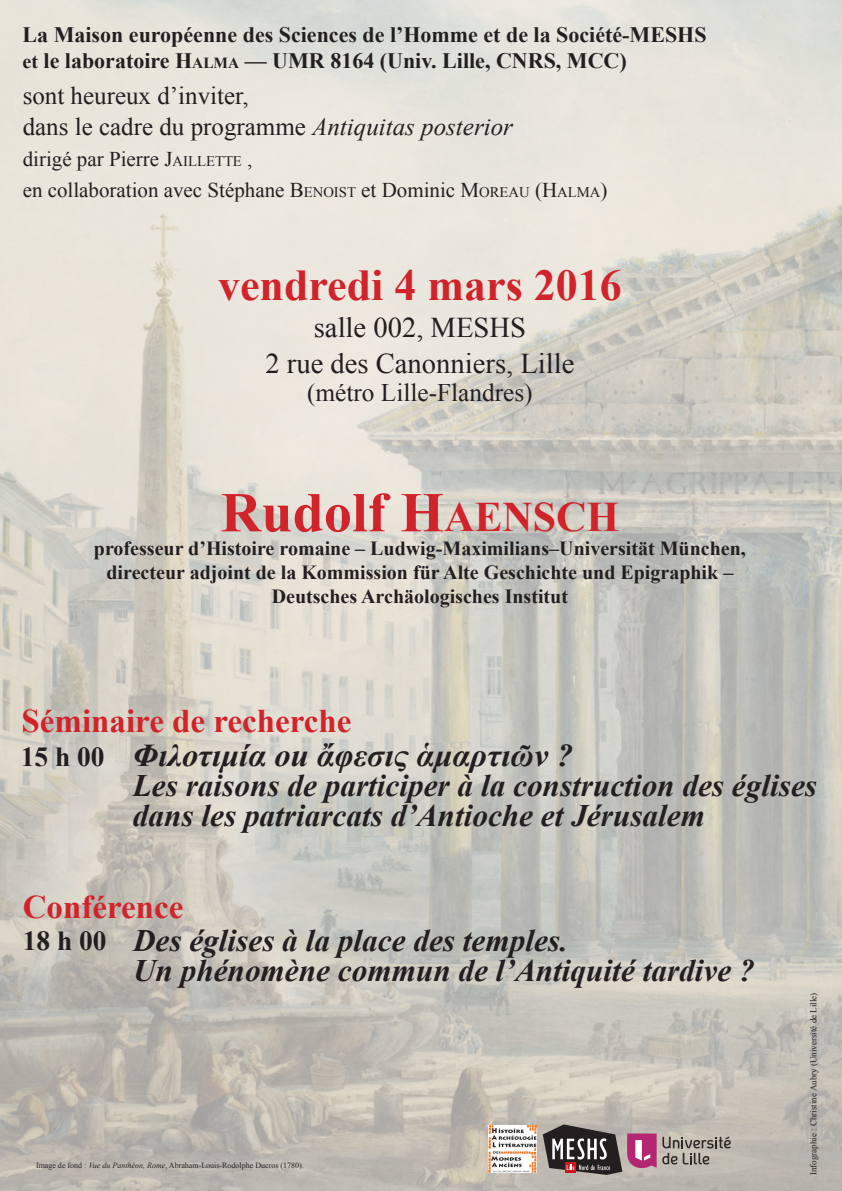
<style>
.page{position:relative;width:842px;height:1191px;background:#fff}
.page>*{position:absolute;margin:0;border:0;box-sizing:border-box;transform-origin:0 0}
.t1{font:700 56.2px "Times New Roman";color:#d1232a}
.t2{font:700 44px "Times New Roman";color:#d1232a}
.t3{font:700 33px "Times New Roman";color:#d1232a}
.t4{font:italic 700 31.8px "Times New Roman";color:#231f20}
.t5{font:italic 700 31.2px/30px "Times New Roman";color:#231f20}
.t6{font:28.6px "Times New Roman";color:#231f20}
.t7{font:700 27.5px "Times New Roman";color:#231f20}
.t8{font:25.3px "Times New Roman";color:#231f20}
.t9{font:25px "Times New Roman";color:#231f20}
.t10{font:700 22px "Times New Roman";color:#231f20}
.t11{font:21px "Times New Roman";color:#231f20}
.t12{font:700 20px "Times New Roman";color:#231f20}
.t13{font:9px "Times New Roman";color:#231f20}
.t14{font:8px "Times New Roman";color:#231f20}
.s1{font-size:20px}
.s2{font-size:15.4px}
.s3{font-style:italic}
.s4{font-style:inherit}
.s5{font-size:14.7px}
.s6{font-size:42px}
</style>
<div class="page">
<img style="left:0;top:0;width:842px;height:1191px">
<img style="left:489px;top:1125px;width:47px;height:47px">
<svg style="left:543px;top:1124px;width:188px;height:50px;background:#938183"></svg>
<p class="t10" style="left:23px;top:19px;width:685px">La Maison européenne des Sciences de l’Homme et de la Société-MESHS</p>
<p class="t10" style="left:23px;top:46px;width:606px"><span class="s1">et</span> le laboratoire H<span class="s2">ALMA</span> — UMR 8164 (Univ. Lille, CNRS, MCC)</p>
<p class="t9" style="left:23px;top:79px;width:228px">sont heureux d’inviter,</p>
<p class="t9" style="left:23px;top:110px;width:492px">dans le cadre du programme <span class="s3">Antiquitas posterior</span></p>
<p class="t11" style="left:23px;top:145px;width:231px">dirigé par Pierre <span class="s4">J</span><span class="s5">AILLETTE</span> ,</p>
<p class="t11" style="left:23px;top:176px;width:586px">en collaboration avec Stéphane <span class="s4">B</span><span class="s5">ENOIST</span> et Dominic <span class="s4">M</span><span class="s5">OREAU</span> (H<span class="s5">ALMA</span>)</p>
<p class="t2" style="left:218px;top:255px;width:405px">vendredi 4 mars 2016</p>
<p class="t6" style="left:314px;top:308px;width:214px">salle 002, MESHS</p>
<p class="t6" style="left:265px;top:344px;width:310px">2 rue des Canonniers, Lille</p>
<p class="t8" style="left:307px;top:375px;width:227px">(métro Lille-Flandres)</p>
<p class="t1" style="left:221px;top:473px;width:398px">Rudolf <span class="s4">H</span><span class="s6">AENSCH</span></p>
<p class="t12" style="left:94px;top:535px;width:653px">professeur d’Histoire romaine – Ludwig-Maximilians–Universität München,</p>
<p class="t12" style="left:107px;top:559px;width:628px">directeur adjoint de la Kommission für Alte Geschichte und Epigraphik –</p>
<p class="t12" style="left:272px;top:583px;width:298px">Deutsches Archäologisches Institut</p>
<p class="t3" style="left:22px;top:697px;width:331px">Séminaire de recherche</p>
<p class="t7" style="left:21px;top:738px;width:86px">15 h 00</p>
<p class="t4" style="left:133px;top:733px;width:442px">Φιλοτιμία ou ἄφεσις ἁμαρτιῶν ?</p>
<p class="t5" style="left:133px;top:769px;width:686px">Les raisons de participer à la construction des églises dans les patriarcats d’Antioche et Jérusalem</p>
<p class="t3" style="left:23px;top:884px;width:162px">Conférence</p>
<p class="t7" style="left:23px;top:922px;width:86px">18 h 00</p>
<p class="t5" style="left:133px;top:924px;width:623px">Des églises à la place des temples.<br>Un phénomène commun de l’Antiquité tardive ?</p>
<p class="t14" style="left:36px;top:1160px;width:269px">Image de fond : <span class="s3">Vue du Panthéon, Rome</span>, Abraham-Louis-Rodolphe Ducros (1780).</p>
<p class="t13" style="left:807px;top:1175px;width:184px;rotate:-90deg">Infographie : Christine Aubry (Université de Lille)</p>
</div>
